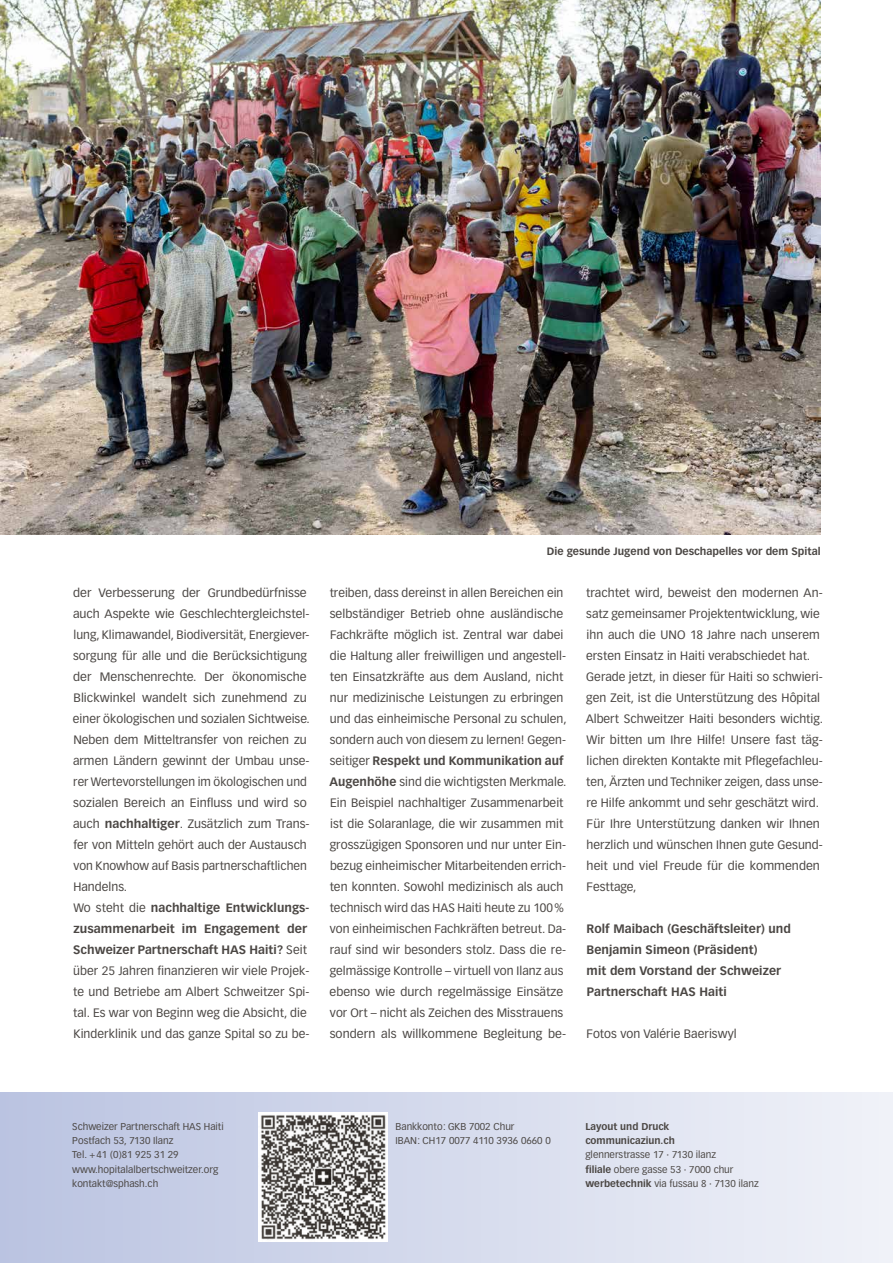
<style>
.page{position:relative;width:893px;height:1263px;background:#fff}
.page>*{position:absolute;margin:0;border:0;box-sizing:border-box;transform-origin:0 0}
.t1{font:12px/21px "Vectora LH";letter-spacing:.005em;color:#4b4744}
.t2{font:700 12px/21px "Vectora LH";letter-spacing:.005em;color:#4b4744}
.t3{font:700 10.5px "Vectora LH";color:#4b4744}
.t4{font:9.75px/14.2px "Vectora LH";color:#4b4744}
.t5{font:700 9.75px/14.2px "Vectora LH";color:#4b4744}
.s1{font-weight:700}
</style>
<div class="page">
<div style="left:0;top:1092px;width:893px;height:171px;background:linear-gradient(to right,#bac3e1,#f0f2f8)"></div>
<img style="left:0;top:0;width:821px;height:534px">
<img style="left:258px;top:1112px;width:130px;height:130px">
<p class="t3" style="left:547px;top:545px;width:275px">Die gesunde Jugend von Deschapelles vor dem Spital</p>
<p class="t1" style="left:73px;top:583px;width:238px">der Verbesserung der Grundbedürfnisse auch Aspekte wie Geschlechtergleichstel&shy;lung, Klimawandel, Biodiversität, Energiever&shy;sorgung für alle und die Berücksichtigung der Menschenrechte. Der ökonomische Blickwinkel wandelt sich zunehmend zu einer ökologischen und sozialen Sichtweise.<br>Neben dem Mitteltransfer von reichen zu armen Ländern gewinnt der Umbau unse&shy;rer Wertevorstellungen im ökologischen und sozialen Bereich an Einfluss und wird so auch <span class="s1">nachhaltiger</span>. Zusätzlich zum Trans&shy;fer von Mitteln gehört auch der Austausch von Knowhow auf Basis partnerschaftlichen Handelns.<br>Wo steht die <span class="s1">nachhaltige Entwicklungs&shy;zusammenarbeit im Engagement der Schweizer Partnerschaft HAS Haiti?</span> Seit über 25 Jahren finanzieren wir viele Projek&shy;te und Betriebe am Albert Schweitzer Spi&shy;tal. Es war von Beginn weg die Absicht, die Kinderklinik und das ganze Spital so zu be-</p>
<p class="t1" style="left:329px;top:583px;width:239px">treiben, dass dereinst in allen Bereichen ein selbständiger Betrieb ohne ausländische Fachkräfte möglich ist. Zentral war dabei die Haltung aller freiwilligen und angestell&shy;ten Einsatzkräfte aus dem Ausland, nicht nur medizinische Leistungen zu erbringen und das einheimische Personal zu schulen, sondern auch von diesem zu lernen! Gegen&shy;seitiger <span class="s1">Respekt und Kommunikation auf Augenhöhe</span> sind die wichtigsten Merkmale.<br>Ein Beispiel nachhaltiger Zusammenarbeit ist die Solaranlage, die wir zusammen mit grosszügigen Sponsoren und nur unter Ein&shy;bezug einheimischer Mitarbeitenden errich&shy;ten konnten. Sowohl medizinisch als auch technisch wird das HAS Haiti heute zu 100% von einheimischen Fachkräften betreut. Da&shy;rauf sind wir besonders stolz. Dass die re&shy;gelmässige Kontrolle – virtuell von Ilanz aus ebenso wie durch regelmässige Einsätze vor Ort – nicht als Zeichen des Misstrauens sondern als willkommene Begleitung be-</p>
<p class="t1" style="left:586px;top:583px;width:239px">trachtet wird, beweist den modernen An&shy;satz gemeinsamer Projektentwicklung, wie ihn auch die UNO 18 Jahre nach unserem ersten Einsatz in Haiti verabschiedet hat.<br>Gerade jetzt, in dieser für Haiti so schwieri&shy;gen Zeit, ist die Unterstützung des Hôpital Albert Schweitzer Haiti besonders wichtig.<br>Wir bitten um Ihre Hilfe! Unsere fast täg&shy;lichen direkten Kontakte mit Pflegefachleu&shy;ten, Ärzten und Techniker zeigen, dass unse&shy;re Hilfe ankommt und sehr geschätzt wird.<br>Für Ihre Unterstützung danken wir Ihnen herzlich und wünschen Ihnen gute Gesund&shy;heit und viel Freude für die kommenden Festtage,</p>
<p class="t2" style="left:587px;top:919px;width:206px">Rolf Maibach (Geschäftsleiter) und<br>Benjamin Simeon (Präsident)<br>mit dem Vorstand der Schweizer<br>Partnerschaft HAS Haiti</p>
<p class="t1" style="left:587px;top:1024px;width:152px">Fotos von Valérie Baeriswyl</p>
<p class="t4" style="left:72px;top:1119px;width:153px">Schweizer Partnerschaft HAS Haiti<br>Postfach 53, 7130 Ilanz<br>Tel. +41 (0)81 925 31 29 www.hopitalalbertschweitzer.org kontakt@sphash.ch</p>
<p class="t5" style="left:585px;top:1119px;width:91px">Layout und Druck communicaziun.ch</p>
<p class="t4" style="left:395px;top:1119px;width:157px">Bankkonto: GKB 7002 Chur<br>IBAN: CH17 0077 4110 3936 0660 0</p>
<p class="t4" style="left:585px;top:1148px;width:175px">glennerstrasse 17 · 7130 ilanz<br><span class="s1">filiale</span> obere gasse 53 · 7000 chur <span class="s1">werbetechnik</span> via fussau 8 · 7130 ilanz</p>
</div>
